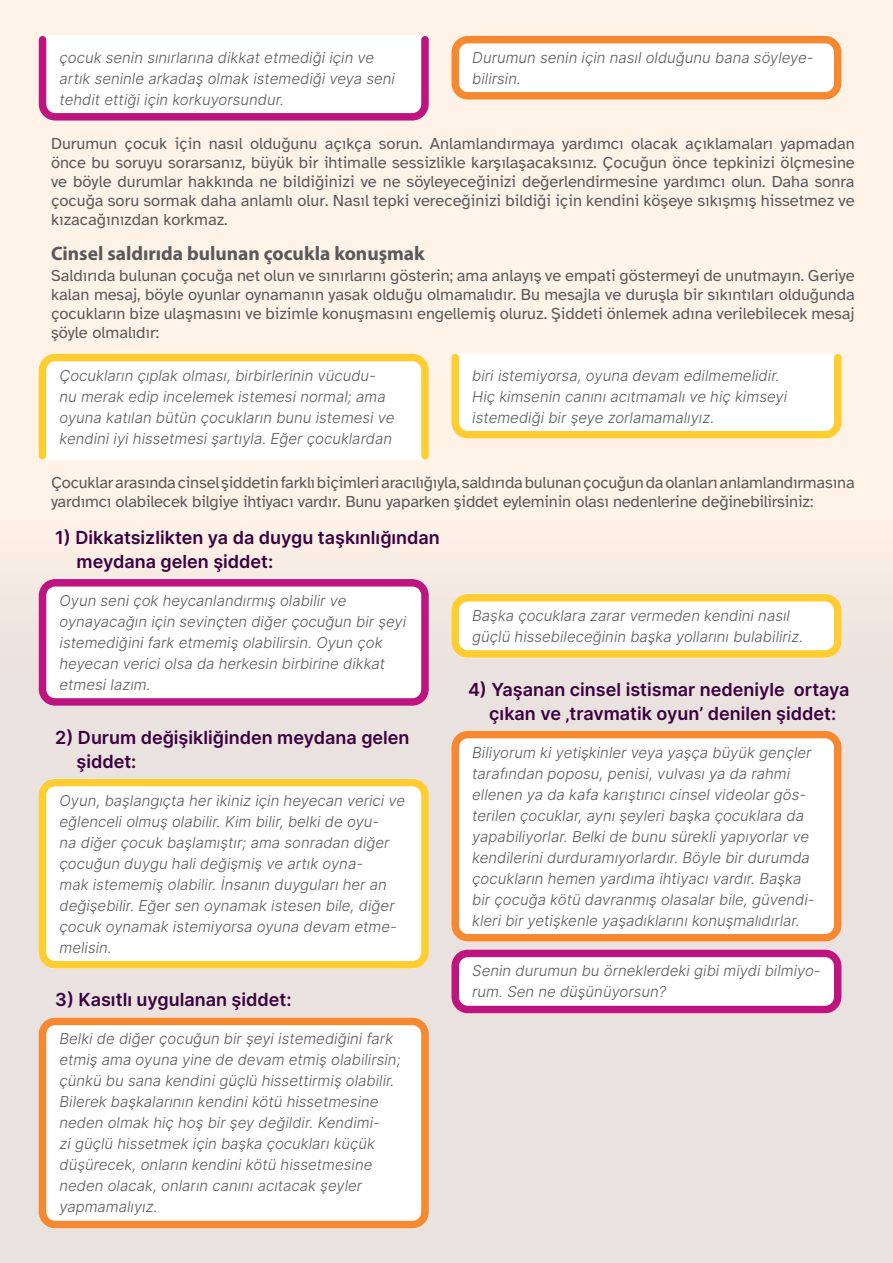
<style>
.page{position:relative;width:893px;height:1263px;background:#fff}
.page>*{position:absolute;margin:0;border:0;box-sizing:border-box;transform-origin:0 0}
.t1{font:700 19.5px "Myriad Pro";color:#58595b}
.t2{font:600 18px/24px "Inter";color:#3b0040}
.t3{font:16.5px/18.9px "Atkinson Hyperlegible";letter-spacing:-.01em;color:#58595b;text-align:justify}
.t4{font:italic 300 15px/21px "Inter";color:#58595b}
</style>
<div class="page">
<div style="left:0;top:0;width:893px;height:1263px;background:linear-gradient(to bottom,#fff5e9,#e4dddc)"></div>
<svg style="left:35px;top:32px;width:397px;height:92px"></svg>
<div style="left:455px;top:35px;width:383px;height:65px;background:#fff;border-radius:13px"></div>
<div style="left:451px;top:36px;width:390px;height:64px;border:8px solid #f6882f;border-radius:13px"></div>
<svg style="left:35px;top:350px;width:397px;height:113px"></svg>
<svg style="left:448px;top:350px;width:397px;height:92px"></svg>
<div style="left:43px;top:578px;width:382px;height:128px;background:#fff;border-radius:13px"></div>
<div style="left:39px;top:579px;width:390px;height:127px;border:8px solid #be1480;border-radius:13px"></div>
<div style="left:43px;top:778px;width:382px;height:191px;background:#fff;border-radius:13px"></div>
<div style="left:39px;top:779px;width:390px;height:189px;border:8px solid #ffcc31;border-radius:13px"></div>
<div style="left:43px;top:1017px;width:382px;height:212px;background:#fff;border-radius:13px"></div>
<div style="left:39px;top:1018px;width:390px;height:210px;border:8px solid #f6882f;border-radius:13px"></div>
<div style="left:455px;top:593px;width:383px;height:65px;background:#fff;border-radius:13px"></div>
<div style="left:451px;top:594px;width:390px;height:64px;border:8px solid #ffcc31;border-radius:13px"></div>
<div style="left:455px;top:730px;width:383px;height:212px;background:#fff;border-radius:13px"></div>
<div style="left:451px;top:731px;width:390px;height:210px;border:8px solid #f6882f;border-radius:13px"></div>
<div style="left:455px;top:949px;width:383px;height:65px;background:#fff;border-radius:13px"></div>
<div style="left:451px;top:950px;width:390px;height:63px;border:8px solid #be1480;border-radius:13px"></div>
<p class="t4" style="left:60px;top:47px;width:337px">çocuk senin sınırlarına dikkat etmediği için ve artık seninle arkadaş olmak istemediği veya seni tehdit ettiği için korkuyorsundur.</p>
<p class="t4" style="left:472px;top:47px;width:343px">Durumun senin için nasıl olduğunu bana söyleye&shy;bilirsin.</p>
<p class="t3" style="left:51px;top:134px;width:805px">Durumun çocuk için nasıl olduğunu açıkça sorun. Anlamlandırmaya yardımcı olacak açıklamaları yapmadan önce bu soruyu sorarsanız, büyük bir ihtimalle sessizlikle karşılaşacaksınız. Çocuğun önce tepkinizi ölçmesine ve böyle durumlar hakkında ne bildiğinizi ve ne söyleyeceğinizi değerlendirmesine yardımcı olun. Daha sonra çocuğa soru sormak daha anlamlı olur. Nasıl tepki vereceğinizi bildiği için kendini köşeye sıkışmış hissetmez ve kızacağınızdan korkmaz.</p>
<h1 class="t1" style="left:51px;top:241px;width:375px">Cinsel saldırıda bulunan çocukla konuşmak</h1>
<p class="t3" style="left:51px;top:267px;width:805px">Saldırıda bulunan çocuğa net olun ve sınırlarını gösterin; ama anlayış ve empati göstermeyi de unutmayın. Geriye kalan mesaj, böyle oyunlar oynamanın yasak olduğu olmamalıdır. Bu mesajla ve duruşla bir sıkıntıları olduğunda çocukların bize ulaşmasını ve bizimle konuşmasını engellemiş oluruz. Şiddeti önlemek adına verilebilecek mesaj şöyle olmalıdır:</p>
<p class="t4" style="left:60px;top:364px;width:337px">Çocukların çıplak olması, birbirlerinin vücudu&shy;nu merak edip incelemek istemesi normal; ama oyuna katılan bütün çocukların bunu istemesi ve kendini iyi hissetmesi şartıyla. Eğer çocuklardan</p>
<p class="t4" style="left:472px;top:364px;width:316px">biri istemiyorsa, oyuna devam edilmemelidir.<br>Hiç kimsenin canını acıtmamalı ve hiç kimseyi istemediği bir şeye zorlamamalıyız.</p>
<p class="t3" style="left:51px;top:473px;width:805px">Çocuklar arasında cinsel şiddetin farklı biçimleri aracılığıyla, saldırıda bulunan çocuğun da olanları anlamlandırmasına yardımcı olabilecek bilgiye ihtiyacı vardır. Bunu yaparken şiddet eyleminin olası nedenlerine değinebilirsiniz:</p>
<p class="t2" style="left:77px;top:525px;width:365px;text-indent:-21px">1) Dikkatsizlikten ya da duygu taşkınlığından meydana gelen şiddet:</p>
<p class="t4" style="left:60px;top:590px;width:348px">Oyun seni çok heycanlandırmış olabilir ve oynayacağın için sevinçten diğer çocuğun bir şeyi istemediğini fark etmemiş olabilirsin. Oyun çok heyecan verici olsa da herkesin birbirine dikkat etmesi lazım.</p>
<p class="t2" style="left:77px;top:725px;width:335px;text-indent:-21px">2) Durum değişikliğinden meydana gelen şiddet:</p>
<p class="t4" style="left:60px;top:789px;width:347px">Oyun, başlangıçta her ikiniz için heyecan verici ve eğlenceli olmuş olabilir. Kim bilir, belki de oyu-<br>na diğer çocuk başlamıştır; ama sonradan diğer çocuğun duygu hali değişmiş ve artık oyna-<br>mak istememiş olabilir. İnsanın duyguları her an değişebilir. Eğer sen oynamak istesen bile, diğer çocuk oynamak istemiyorsa oyuna devam etme&shy;melisin.</p>
<p class="t2" style="left:55px;top:987px;width:238px">3) Kasıtlı uygulanan şiddet:</p>
<p class="t4" style="left:60px;top:1028px;width:343px">Belki de diğer çocuğun bir şeyi istemediğini fark etmiş ama oyuna yine de devam etmiş olabilirsin; çünkü bu sana kendini güçlü hissettirmiş olabilir.<br>Bilerek başkalarının kendini kötü hissetmesine neden olmak hiç hoş bir şey değildir. Kendimi-<br>zi güçlü hissetmek için başka çocukları küçük düşürecek, onların kendini kötü hissetmesine neden olacak, onların canını acıtacak şeyler yapmamalıyız.</p>
<p class="t4" style="left:472px;top:605px;width:333px">Başka çocuklara zarar vermeden kendini nasıl güçlü hissebileceğinin başka yollarını bulabiliriz.</p>
<p class="t2" style="left:468px;top:677px;width:383px;text-align:center">4) Yaşanan cinsel istismar nedeniyle ortaya çıkan ve ‚travmatik oyun’ denilen şiddet:</p>
<p class="t4" style="left:472px;top:741px;width:344px">Biliyorum ki yetişkinler veya yaşça büyük gençler tarafından poposu, penisi, vulvası ya da rahmi ellenen ya da kafa karıştırıcı cinsel videolar gös&shy;terilen çocuklar, aynı şeyleri başka çocuklara da yapabiliyorlar. Belki de bunu sürekli yapıyorlar ve kendilerini durduramıyorlardır. Böyle bir durumda çocukların hemen yardıma ihtiyacı vardır. Başka bir çocuğa kötü davranmış olasalar bile, güvendi&shy;kleri bir yetişkenle yaşadıklarını konuşmalıdırlar.</p>
<p class="t4" style="left:472px;top:960px;width:350px">Senin durumun bu örneklerdeki gibi miydi bilmiyo&shy;rum. Sen ne düşünüyorsun?</p>
</div>
